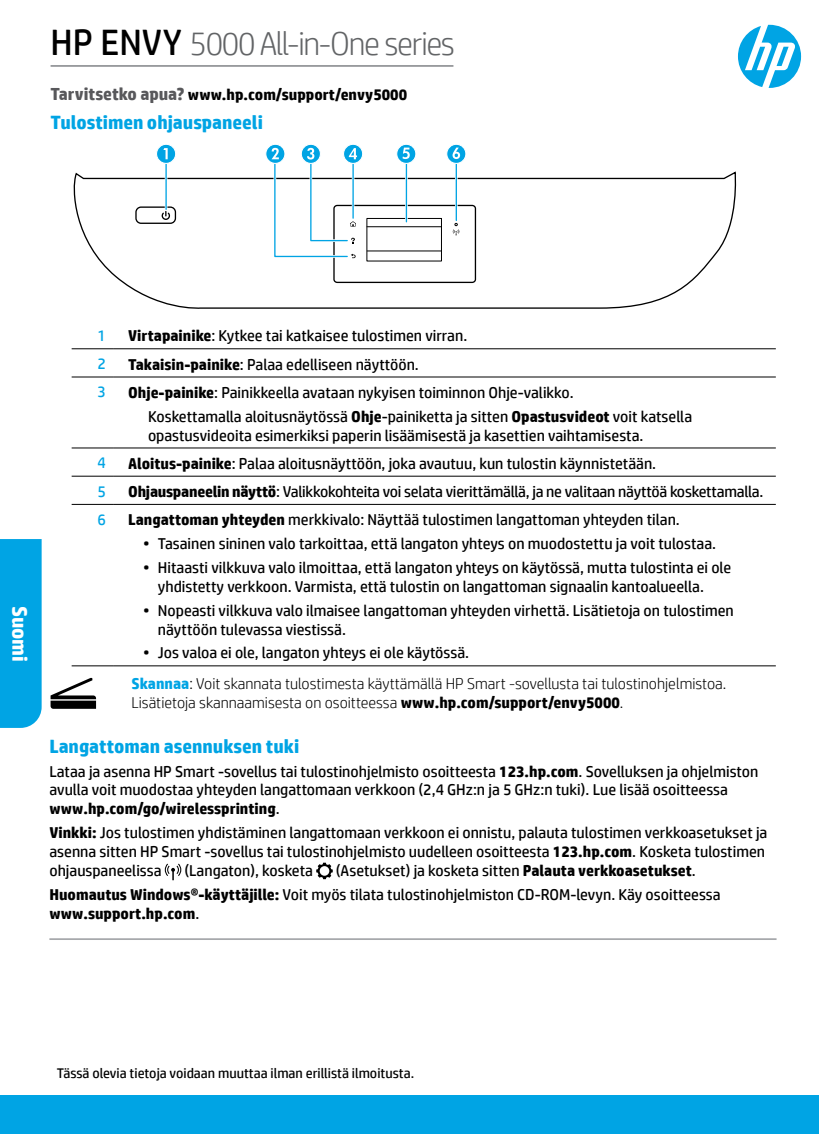
<style>
.page{position:relative;width:819px;height:1134px;background:#fff}
.page>*{position:absolute;margin:0;border:0;box-sizing:border-box;transform-origin:0 0}
.product_name{font:300 33.25px "HP Simplified";letter-spacing:-.04em;color:#626466}
.bleed_tab{font:700 21px "HP Simplified";color:#fff}
.section_title{font:700 19.25px "HP Simplified";color:#00a4e4}
.subsection_title4{font:700 19.25px "HP Simplified";color:#00a4e4}
.body{font:15.75px/18.9px "HP Simplified";color:#000}
.table_body2{font:15.75px "HP Simplified";color:#000}
.body-2{font:300 15.75px/18.9px "HP Simplified";color:#000}
.body_indent1{font:15.75px/18.9px "HP Simplified";color:#000}
.section_title-2{font:700 15.75px "HP Simplified";color:#000}
.row_number{font:15.75px "HP Simplified";color:#00a4e4}
.t1{font:14px "HP Simplified";color:#000}
.s1{font-weight:400;font-size:36.75px;color:#000}
.s2{font-size:17.5px;color:#58585b}
.s3{font-weight:700}
.s4{font-weight:700;color:#00a4e4}
</style>
<div class="page">
<svg style="left:738px;top:25px;width:63px;height:63px"></svg>
<div style="left:0;top:1096px;width:819px;height:38px;background:#00a4e4"></div>
<hr style="left:49px;top:938px;width:728px;height:2px;background:#a7a9ac">
<svg style="left:51px;top:678px;width:45px;height:31px"></svg>
<svg style="left:73px;top:171px;width:664px;height:138px"></svg>
<div style="left:135px;top:206px;width:41px;height:18px;border:1px solid #000;border-radius:5px"></div>
<svg style="left:161px;top:211px;width:10px;height:10px"></svg>
<div style="left:333px;top:205px;width:143px;height:78px;border:1px solid #000;border-radius:3px"></div>
<div style="left:367px;top:218px;width:75px;height:43px;border:1px solid #000"></div>
<hr style="left:367px;top:226px;width:75px;height:1px;background:#000">
<hr style="left:367px;top:251px;width:74px;height:1px;background:#000">
<svg style="left:453px;top:223px;width:6px;height:12px"></svg>
<hr style="left:405px;top:147px;width:3px;height:75px;background:#fff">
<hr style="left:406px;top:147px;width:1px;height:75px;background:#00a4e4">
<svg style="left:266px;top:144px;width:19px;height:19px"></svg>
<div style="left:265px;top:144px;width:20px;height:20px;border:1px solid #fff;border-radius:50%"></div>
<svg style="left:301px;top:144px;width:19px;height:19px"></svg>
<div style="left:301px;top:144px;width:20px;height:20px;border:1px solid #fff;border-radius:50%"></div>
<svg style="left:344px;top:144px;width:19px;height:19px"></svg>
<div style="left:343px;top:144px;width:20px;height:20px;border:1px solid #fff;border-radius:50%"></div>
<svg style="left:272px;top:148px;width:85px;height:111px"></svg>
<svg style="left:397px;top:144px;width:19px;height:19px"></svg>
<div style="left:396px;top:144px;width:20px;height:20px;border:1px solid #fff;border-radius:50%"></div>
<svg style="left:402px;top:148px;width:8px;height:11px"></svg>
<hr style="left:455px;top:162px;width:3px;height:58px;background:#fff">
<hr style="left:456px;top:162px;width:1px;height:58px;background:#00a4e4">
<svg style="left:447px;top:144px;width:19px;height:19px"></svg>
<div style="left:446px;top:144px;width:20px;height:20px;border:1px solid #fff;border-radius:50%"></div>
<svg style="left:453px;top:148px;width:7px;height:11px"></svg>
<hr style="left:165px;top:163px;width:2px;height:46px;background:#00a4e4">
<svg style="left:157px;top:144px;width:19px;height:19px"></svg>
<div style="left:156px;top:144px;width:20px;height:20px;border:1px solid #fff;border-radius:50%"></div>
<svg style="left:163px;top:148px;width:5px;height:11px"></svg>
<hr style="left:72px;top:348px;width:41px;height:1px;background:#000">
<hr style="left:113px;top:348px;width:663px;height:1px;background:#000">
<hr style="left:72px;top:377px;width:41px;height:1px;background:#000">
<hr style="left:113px;top:377px;width:663px;height:1px;background:#000">
<hr style="left:72px;top:448px;width:41px;height:1px;background:#000">
<hr style="left:113px;top:448px;width:663px;height:1px;background:#000">
<hr style="left:72px;top:476px;width:41px;height:1px;background:#000">
<hr style="left:113px;top:476px;width:663px;height:1px;background:#000">
<hr style="left:72px;top:504px;width:41px;height:1px;background:#000">
<hr style="left:113px;top:504px;width:663px;height:1px;background:#000">
<hr style="left:72px;top:665px;width:41px;height:1px;background:#000">
<hr style="left:113px;top:665px;width:663px;height:1px;background:#000">
<hr style="left:51px;top:65px;width:402px;height:2px;background:#939598">
<svg style="left:165px;top:864px;width:16px;height:16px"></svg>
<svg style="left:316px;top:863px;width:17px;height:16px"></svg>
<div style="left:0;top:539px;width:42px;height:189px;background:#00a4e4"></div>
<p class="product_name" style="left:51px;top:21px;width:406px"><span class="s1">HP ENVY</span> 5000 All-in-One series</p>
<p class="section_title-2" style="left:51px;top:84px;width:358px"><span class="s2">Tarvitsetko apua?</span> www.hp.com/support/envy5000</p>
<p class="subsection_title4" style="left:51px;top:110px;width:214px">Tulostimen ohjauspaneeli</p>
<p class="bleed_tab" style="left:33px;top:606px;width:58px;rotate:90deg">Suomi</p>
<p class="row_number" style="left:98px;top:325px;width:10px">1</p>
<p class="table_body2" style="left:128px;top:326px;width:341px"><span class="s3">Virtapainike</span>: Kytkee tai katkaisee tulostimen virran.</p>
<p class="row_number" style="left:98px;top:353px;width:10px">2</p>
<p class="table_body2" style="left:128px;top:354px;width:292px"><span class="s3">Takaisin-painike</span>: Palaa edelliseen näyttöön.</p>
<p class="row_number" style="left:98px;top:382px;width:10px">3</p>
<p class="table_body2" style="left:128px;top:382px;width:447px"><span class="s3">Ohje-painike</span>: Painikkeella avataan nykyisen toiminnon Ohje-valikko.</p>
<p class="body_indent1" style="left:148px;top:407px;width:546px">Koskettamalla aloitusnäytössä <span class="s3">Ohje</span>-painiketta ja sitten <span class="s3">Opastusvideot</span> voit katsella opastusvideoita esimerkiksi paperin lisäämisestä ja kasettien vaihtamisesta.</p>
<p class="row_number" style="left:98px;top:453px;width:10px">4</p>
<p class="table_body2" style="left:128px;top:453px;width:530px"><span class="s3">Aloitus-painike</span>: Palaa aloitusnäyttöön, joka avautuu, kun tulostin käynnistetään.</p>
<p class="row_number" style="left:98px;top:481px;width:10px">5</p>
<p class="table_body2" style="left:128px;top:481px;width:637px"><span class="s3">Ohjauspaneelin näyttö</span>: Valikkokohteita voi selata vierittämällä, ja ne valitaan näyttöä koskettamalla.</p>
<p class="row_number" style="left:98px;top:509px;width:10px">6</p>
<p class="table_body2" style="left:128px;top:509px;width:553px"><span class="s3">Langattoman yhteyden</span> merkkivalo: Näyttää tulostimen langattoman yhteyden tilan.</p>
<p class="body" style="left:143px;top:534px;width:575px">• Tasainen sininen valo tarkoittaa, että langaton yhteys on muodostettu ja voit tulostaa.</p>
<p class="body" style="left:158px;top:558px;width:575px;text-indent:-15px">• Hitaasti vilkkuva valo ilmoittaa, että langaton yhteys on käytössä, mutta tulostinta ei ole yhdistetty verkkoon. Varmista, että tulostin on langattoman signaalin kantoalueella.</p>
<p class="body" style="left:158px;top:601px;width:577px;text-indent:-15px">• Nopeasti vilkkuva valo ilmaisee langattoman yhteyden virhettä. Lisätietoja on tulostimen näyttöön tulevassa viestissä.</p>
<p class="body" style="left:143px;top:643px;width:328px">• Jos valoa ei ole, langaton yhteys ei ole käytössä.</p>
<p class="body-2" style="left:132px;top:673px;width:596px"><span class="s4">Skannaa</span>: Voit skannata tulostimesta käyttämällä HP Smart -sovellusta tai tulostinohjelmistoa.<br>Lisätietoja skannaamisesta on osoitteessa <span class="s3">www.hp.com/support/envy5000</span>.</p>
<p class="section_title" style="left:49px;top:733px;width:251px">Langattoman asennuksen tuki</p>
<p class="body" style="left:49px;top:761px;width:711px">Lataa ja asenna HP Smart -sovellus tai tulostinohjelmisto osoitteesta <span class="s3">123.hp.com</span>. Sovelluksen ja ohjelmiston avulla voit muodostaa yhteyden langattomaan verkkoon (2,4 GHz:n ja 5 GHz:n tuki). Lue lisää osoitteessa <span class="s3">www.hp.com/go/wirelessprinting</span>.</p>
<p class="body" style="left:49px;top:823px;width:720px"><span class="s3">Vinkki:</span> Jos tulostimen yhdistäminen langattomaan verkkoon ei onnistu, palauta tulostimen verkkoasetukset ja asenna sitten HP Smart -sovellus tai tulostinohjelmisto uudelleen osoitteesta <span class="s3">123.hp.com</span>. Kosketa tulostimen ohjauspaneelissa</p>
<p class="body" style="left:184px;top:861px;width:130px">(Langaton), kosketa</p>
<p class="body" style="left:336px;top:861px;width:361px">(Asetukset) ja kosketa sitten <span class="s3">Palauta verkkoasetukset</span>.</p>
<p class="body" style="left:49px;top:885px;width:673px"><span class="s3">Huomautus Windows®-käyttäjille:</span> Voit myös tilata tulostinohjelmiston CD-ROM-levyn. Käy osoitteessa <span class="s3">www.support.hp.com</span>.</p>
<p class="t1" style="left:57px;top:1064px;width:359px">Tässä olevia tietoja voidaan muuttaa ilman erillistä ilmoitusta.</p>
</div>
